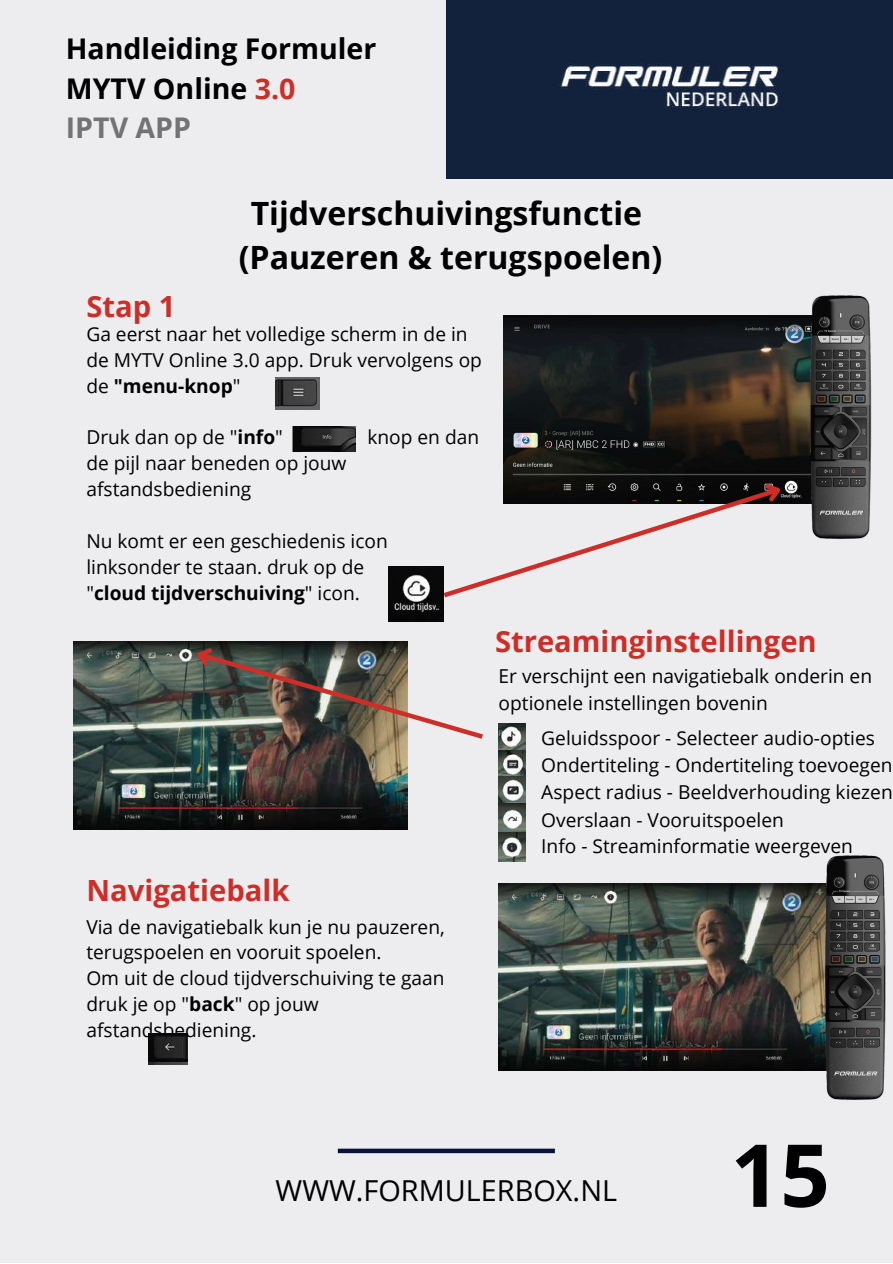
<style>
.page{position:relative;width:893px;height:1264px;background:#fff}
.page>*{position:absolute;margin:0;border:0;box-sizing:border-box;transform-origin:0 0}
.t1{font:700 86.85px "Open Sans";color:#000}
.t2{font:700 32.1px/43.8px "Open Sans";color:#000;text-align:center}
.t3{font:700 29.25px "Open Sans";color:#cd2e28}
.t4{font:28.8px "Open Sans";color:#000}
.t5{font:700 28.5px/39.3px "Open Sans";color:#000}
.t6{font:19.2px/25.8px "Open Sans";color:#000}
.s1{color:#cd2e28}
.s2{color:#737373}
.s3{font-weight:700}
</style>
<div class="page">
<div style="left:0;top:0;width:892px;height:1262px;background:#ededef"></div>
<div style="left:338px;top:1148px;width:217px;height:5px;background:#09123b"></div>
<img style="left:503px;top:316px;width:302px;height:187px">
<img style="left:74px;top:641px;width:333px;height:188px">
<img style="left:188px;top:641px;width:295px;height:101px">
<img style="left:498px;top:883px;width:321px;height:187px">
<div style="left:446px;top:0;width:446px;height:178px;background:#13223c"></div>
<img style="left:561px;top:63px;width:218px;height:45px">
<img style="left:819px;top:855px;width:67px;height:245px">
<img style="left:292px;top:426px;width:64px;height:25px">
<img style="left:275px;top:377px;width:44px;height:32px">
<img style="left:805px;top:295px;width:67px;height:244px">
<img style="left:389px;top:566px;width:55px;height:55px">
<svg style="left:438px;top:475px;width:351px;height:126px"></svg>
<img style="left:498px;top:723px;width:27px;height:138px">
<img style="left:148px;top:1033px;width:40px;height:31px">
<h3 class="t5" style="left:66px;top:29px;width:312px">Handleiding Formuler<br>MYTV Online <span class="s1">3.0<br></span><span class="s2">IPTV APP</span></h3>
<h3 class="t3" style="left:86px;top:285px;width:91px">Stap 1</h3>
<h2 class="t2" style="left:239px;top:190px;width:425px">Tijdverschuivingsfunctie (Pauzeren &amp; terugspoelen)</h2>
<p class="t6" style="left:86px;top:320px;width:397px">Ga eerst naar het volledige scherm in de in de MYTV Online 3.0 app. Druk vervolgens op de <span class="s3">"menu-knop</span>"</p>
<p class="t6" style="left:86px;top:424px;width:198px">Druk dan op de "<span class="s3">info</span>"</p>
<p class="t6" style="left:367px;top:424px;width:113px">knop en dan</p>
<p class="t6" style="left:86px;top:450px;width:261px">de pijl naar beneden op jouw afstandsbediening</p>
<p class="t6" style="left:86px;top:527px;width:303px">Nu komt er een geschiedenis icon linksonder te staan. druk op de "<span class="s3">cloud tijdverschuiving</span>" icon.</p>
<h3 class="t3" style="left:86px;top:869px;width:205px">Navigatiebalk</h3>
<p class="t6" style="left:86px;top:913px;width:360px">Via de navigatiebalk kun je nu pauzeren, terugspoelen en vooruit spoelen.<br>Om uit de cloud tijdverschuiving te gaan druk je op "<span class="s3">back</span>" op jouw afstandsbediening.</p>
<h3 class="t3" style="left:495px;top:620px;width:323px">Streaminginstellingen</h3>
<p class="t6" style="left:498px;top:662px;width:375px;line-height:26.7px">Er verschijnt een navigatiebalk onderin en optionele instellingen bovenin</p>
<p class="t6" style="left:541px;top:724px;width:353px;line-height:27.2px">Geluidsspoor - Selecteer audio-opties Ondertiteling - Ondertiteling toevoegen Aspect radius - Beeldverhouding kiezen Overslaan - Vooruitspoelen</p>
<p class="t6" style="left:541px;top:832px;width:313px">Info - Streaminformatie weergeven</p>
<h3 class="t4" style="left:275px;top:1170px;width:343px">WWW.FORMULERBOX.NL</h3>
<h1 class="t1" style="left:730px;top:1114px;width:101px">15</h1>
</div>
